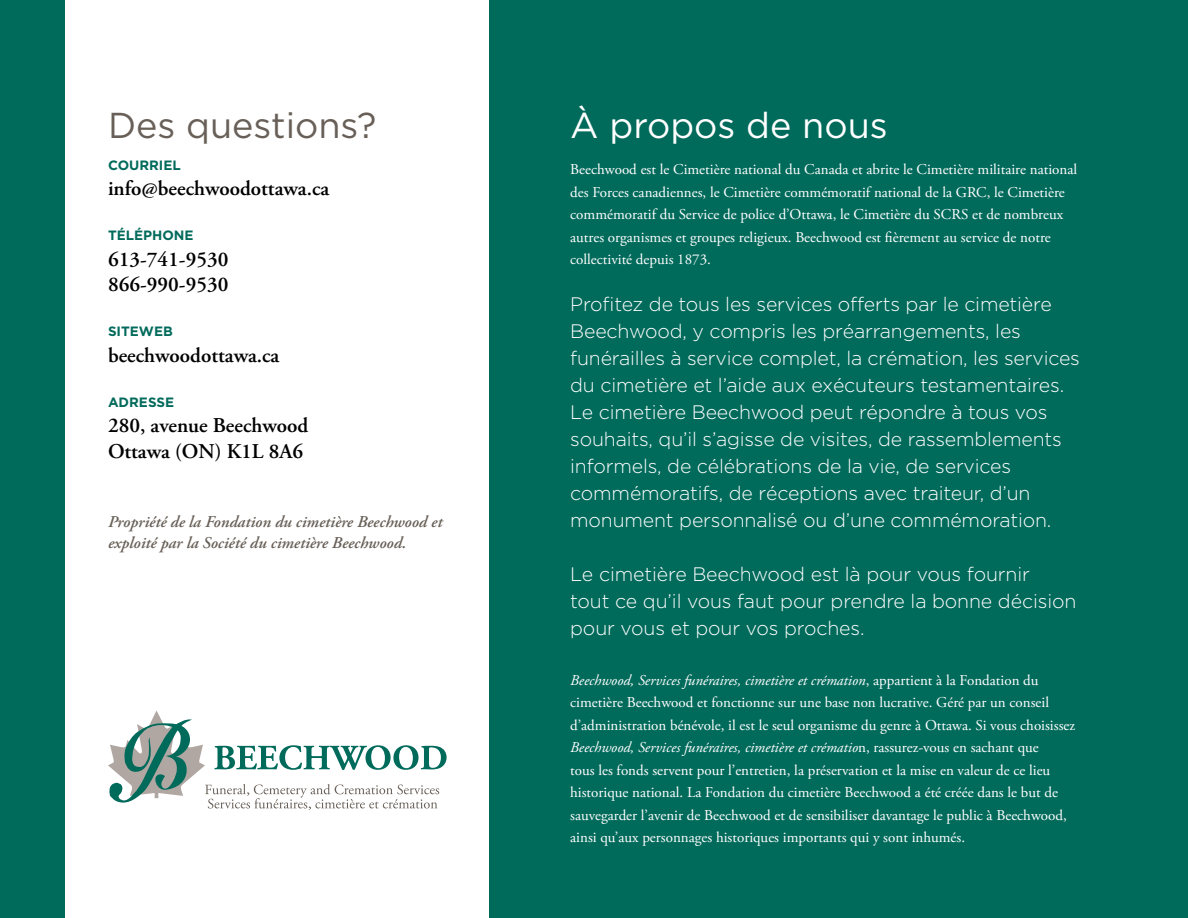
<style>
.page{position:relative;width:1188px;height:918px;background:#006a5b}
.page>*{position:absolute;margin:0;border:0;box-sizing:border-box;transform-origin:0 0}
.t1{font:36px "Gotham";color:#fff}
.t2{font:36px "Gotham";color:#686058}
.t3{font:600 21px/25.5px "Adobe Garamond Pro";color:#000}
.t4{font:300 19.5px/27px "Gotham";letter-spacing:-.01em;color:#fff}
.t5{font:italic 600 16.5px/21px "Adobe Garamond Pro";color:#686058}
.t6{font:15px/22.5px "Adobe Garamond Pro";color:#fff}
.t7{font:700 13.5px "Gotham";color:#006a5b}
.s1{font-style:italic}
</style>
<div class="page">
<div style="left:65px;top:0;width:424px;height:918px;background:#fff"></div>
<svg style="left:108px;top:711px;width:339px;height:99px"></svg>
<h1 class="t2" style="left:108px;top:105px;width:270px">Des questions?</h1>
<p class="t7" style="left:108px;top:157px;width:74px">COURRIEL</p>
<h2 class="t3" style="left:108px;top:176px;width:223px">info@beechwoodottawa.ca</h2>
<p class="t7" style="left:108px;top:228px;width:87px">TÉLÉPHONE</p>
<h2 class="t3" style="left:108px;top:246px;width:122px">613-741-9530<br>866-990-9530</h2>
<p class="t7" style="left:108px;top:324px;width:66px">SITEWEB</p>
<h2 class="t3" style="left:108px;top:342px;width:173px">beechwoodottawa.ca</h2>
<p class="t7" style="left:108px;top:394px;width:68px">ADRESSE</p>
<h2 class="t3" style="left:108px;top:413px;width:202px">280, avenue Beechwood<br>Ottawa (ON) K1L 8A6</h2>
<p class="t5" style="left:108px;top:511px;width:336px">Propriété de la Fondation du cimetière Beechwood et exploité par la Société du cimetière Beechwood.</p>
<h1 class="t1" style="left:570px;top:105px;width:319px">À propos de nous</h1>
<p class="t6" style="left:570px;top:159px;width:508px">Beechwood est le Cimetière national du Canada et abrite le Cimetière militaire national des Forces canadiennes, le Cimetière commémoratif national de la GRC, le Cimetière commémoratif du Service de police d’Ottawa, le Cimetière du SCRS et de nombreux autres organismes et groupes religieux. Beechwood est fièrement au service de notre collectivité depuis 1873.</p>
<p class="t4" style="left:570px;top:291px;width:511px">Profitez de tous les services offerts par le cimetière Beechwood, y compris les préarrangements, les funérailles à service complet, la crémation, les services du cimetière et l’aide aux exécuteurs testamentaires.<br>Le cimetière Beechwood peut répondre à tous vos souhaits, qu’il s’agisse de visites, de rassemblements informels, de célébrations de la vie, de services commémoratifs, de réceptions avec traiteur, d’un monument personnalisé ou d’une commémoration.</p>
<h3 class="t4" style="left:570px;top:561px;width:508px">Le cimetière Beechwood est là pour vous fournir<br>tout ce qu’il vous faut pour prendre la bonne décision pour vous et pour vos proches.</h3>
<p class="t6" style="left:570px;top:669px;width:506px"><span class="s1">Beechwood, Services funéraires, cimetière et crémation</span>, appartient à la Fondation du cimetière Beechwood et fonctionne sur une base non lucrative. Géré par un conseil d’administration bénévole, il est le seul organisme du genre à Ottawa. Si vous choisissez <span class="s1">Beechwood, Services funéraires, cimetière et crématio</span>n, rassurez-vous en sachant que<br>tous les fonds servent pour l’entretien, la préservation et la mise en valeur de ce lieu historique national. La Fondation du cimetière Beechwood a été créée dans le but de sauvegarder l’avenir de Beechwood et de sensibiliser davantage le public à Beechwood, ainsi qu’aux personnages historiques importants qui y sont inhumés.</p>
</div>
